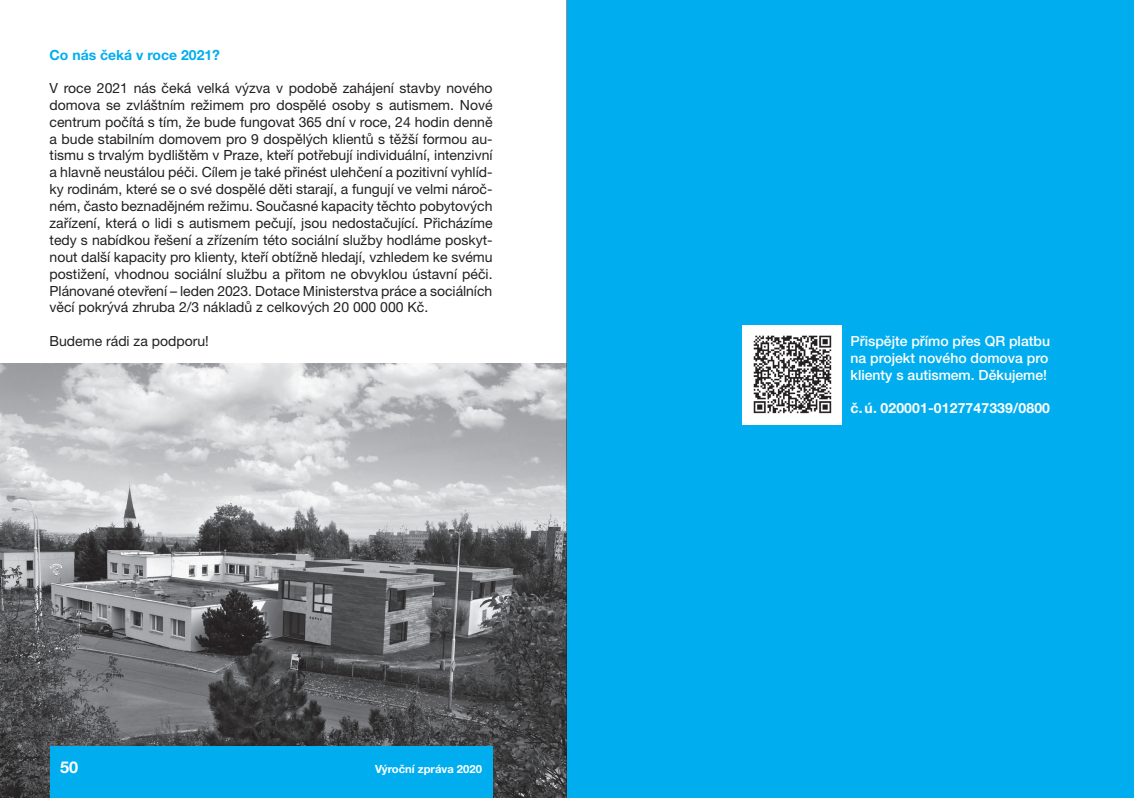
<style>
.page{position:relative;width:1134px;height:798px;background:#fff}
.page>*{position:absolute;margin:0;border:0;box-sizing:border-box;transform-origin:0 0}
.t1{font:700 16.25px "Helvetica Neue LT Pro";color:#fff}
.chleba{font:14px/16.9px "Helvetica Neue LT Pro";color:#231f20;text-align:justify}
.t2{font:500 14px/16.9px "Helvetica Neue LT Pro";color:#fff;text-align:justify}
.chleba-2{font:700 14px "Helvetica Neue LT Pro";letter-spacing:.01em;color:#fff}
.t3{font:700 14px "Helvetica Neue LT Pro";color:#00aeef}
.t4{font:700 11.25px "Helvetica Neue LT Pro";color:#fff}
</style>
<div class="page">
<img style="left:0;top:363px;width:567px;height:434px">
<div style="left:50px;top:746px;width:443px;height:51px;background:#00aeef"></div>
<div style="left:567px;top:0;width:567px;height:797px;background:#00aeef"></div>
<div style="left:743px;top:325px;width:99px;height:99px;background:#fff"></div>
<img style="left:753px;top:335px;width:79px;height:79px">
<p class="t3" style="left:50px;top:46px;width:172px">Co nás čeká v roce 2021?</p>
<p class="chleba" style="left:50px;top:79px;width:444px">V roce 2021 nás čeká velká výzva v podobě zahájení stavby nového domova se zvláštním režimem pro dospělé osoby s autismem. Nové centrum počítá s tím, že bude fungovat 365 dní v roce, 24 hodin denně a bude stabilním domovem pro 9 dospělých klientů s těžší formou au&shy;tismu s trvalým bydlištěm v Praze, kteří potřebují individuální, intenzivní a hlavně neustálou péči. Cílem je také přinést ulehčení a pozitivní vyhlíd&shy;ky rodinám, které se o své dospělé děti starají, a fungují ve velmi nároč&shy;ném, často beznadějném režimu. Současné kapacity těchto pobytových zařízení, která o lidi s autismem pečují, jsou nedostačující. Přicházíme tedy s nabídkou řešení a zřízením této sociální služby hodláme poskyt&shy;nout další kapacity pro klienty, kteří obtížně hledají, vzhledem ke svému postižení, vhodnou sociální službu a přitom ne obvyklou ústavní péči.<br>Plánované otevření – leden 2023. Dotace Ministerstva práce a sociálních věcí pokrývá zhruba 2/3 nákladů z celkových 20 000 000 Kč.</p>
<p class="chleba" style="left:50px;top:332px;width:161px">Budeme rádi za podporu!</p>
<p class="t1" style="left:60px;top:757px;width:20px">50</p>
<p class="t4" style="left:375px;top:761px;width:108px">Výroční zpráva 2020</p>
<p class="t2" style="left:850px;top:332px;width:201px">Přispějte přímo přes QR platbu na projekt nového domova pro klienty s autismem. Děkujeme!</p>
<p class="chleba-2" style="left:850px;top:399px;width:201px">č.ú. 020001-0127747339/0800</p>
</div>
